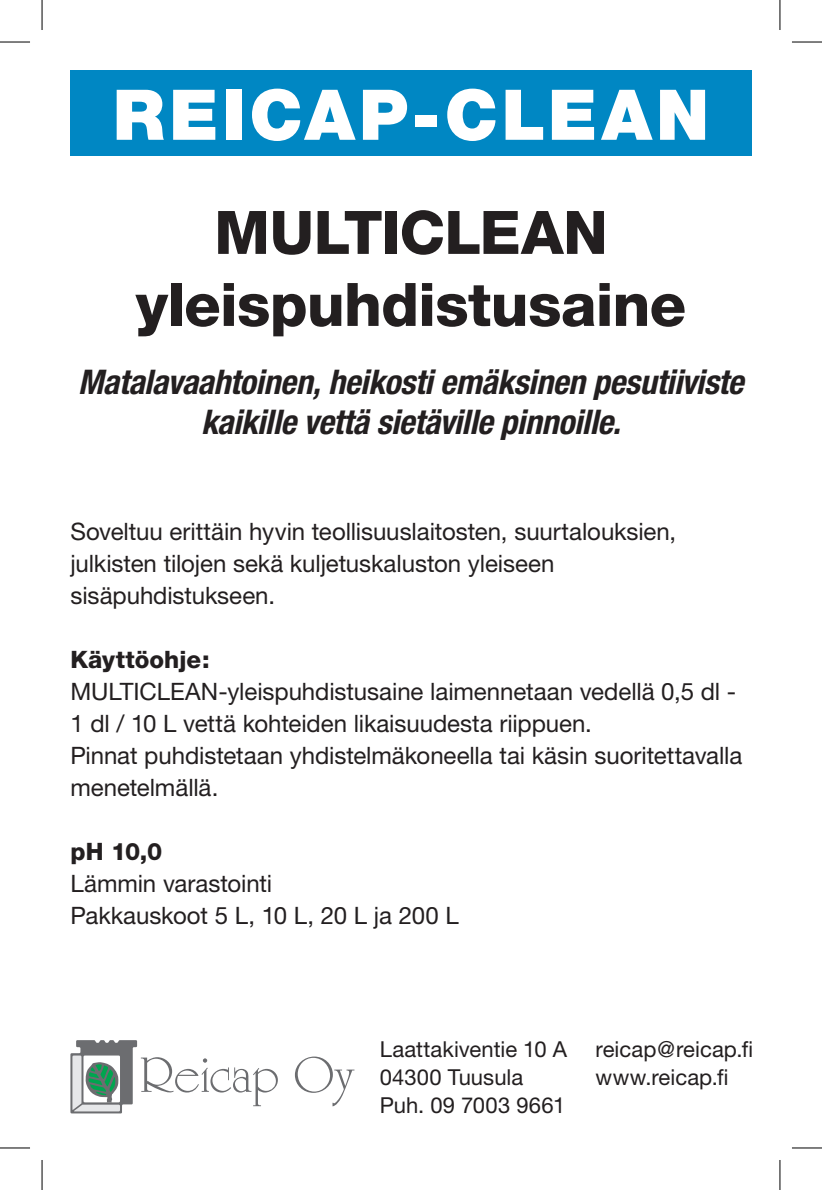
<style>
.page{position:relative;width:822px;height:1190px;background:#fff}
.page>*{position:absolute;margin:0;border:0;box-sizing:border-box;transform-origin:0 0}
.Pikkutekstit{font:900 70px "Helvetica Neue";letter-spacing:.055em;color:#fff}
.Pikkutekstit-2{font:800 60px "Helvetica Neue";letter-spacing:-.01em;color:#231f20}
.Pikkutekstit-3{font:italic 700 condensed 34px "Helvetica Neue";letter-spacing:-.01em;color:#231f20}
.Pikkutekstit-4{font:24px/32px "Helvetica Neue";letter-spacing:-.005em;color:#231f20}
.Pikkutekstit-5{font:800 24px "Helvetica Neue";color:#231f20}
.Leipis{font:22px "Helvetica Neue";letter-spacing:.005em;color:#231f20}
</style>
<div class="page">
<svg style="left:295px;top:1056px;width:59px;height:50px"></svg>
<svg style="left:70px;top:1040px;width:208px;height:73px"></svg>
<div style="left:70px;top:70px;width:681px;height:85px;background:#0087c3"></div>
<hr style="left:0;top:42px;width:30px;height:1px;background:#000">
<hr style="left:791px;top:42px;width:30px;height:1px;background:#000">
<hr style="left:0;top:1147px;width:30px;height:1px;background:#000">
<hr style="left:791px;top:1147px;width:30px;height:1px;background:#000">
<hr style="left:42px;top:0;width:1px;height:30px;background:#000">
<hr style="left:42px;top:1160px;width:1px;height:30px;background:#000">
<hr style="left:779px;top:0;width:1px;height:30px;background:#000">
<hr style="left:779px;top:1160px;width:1px;height:30px;background:#000">
<p class="Pikkutekstit" style="left:113px;top:73px;width:597px">REICAP-CLEAN</p>
<p class="Pikkutekstit-2" style="left:214px;top:197px;width:394px">MULTICLEAN</p>
<p class="Pikkutekstit-2" style="left:136px;top:269px;width:551px">yleispuhdistusaine</p>
<p class="Pikkutekstit-3" style="left:78px;top:361px;width:666px">Matalavaahtoinen, heikosti emäksinen pesutiiviste</p>
<p class="Pikkutekstit-3" style="left:201px;top:401px;width:421px">kaikille vettä sietäville pinnoille.</p>
<p class="Pikkutekstit-4" style="left:70px;top:515px;width:607px">Soveltuu erittäin hyvin teollisuuslaitosten, suurtalouksien, julkisten tilojen sekä kuljetuskaluston yleiseen sisäpuhdistukseen.</p>
<p class="Pikkutekstit-5" style="left:70px;top:645px;width:141px">Käyttöohje:</p>
<p class="Pikkutekstit-4" style="left:70px;top:675px;width:667px">MULTICLEAN-yleispuhdistusaine laimennetaan vedellä 0,5 dl -<br>1 dl / 10 L vettä kohteiden likaisuudesta riippuen.</p>
<p class="Pikkutekstit-4" style="left:70px;top:739px;width:673px">Pinnat puhdistetaan yhdistelmäkoneella tai käsin suoritettavalla menetelmällä.</p>
<p class="Pikkutekstit-5" style="left:70px;top:837px;width:93px">pH 10,0</p>
<p class="Pikkutekstit-4" style="left:70px;top:867px;width:203px">Lämmin varastointi</p>
<p class="Pikkutekstit-4" style="left:70px;top:899px;width:389px">Pakkauskoot 5 L, 10 L, 20 L ja 200 L</p>
<p class="Leipis" style="left:379px;top:1036px;width:189px">Laattakiventie 10 A</p>
<p class="Leipis" style="left:595px;top:1036px;width:159px">reicap@reicap.fi</p>
<p class="Leipis" style="left:379px;top:1064px;width:145px">04300 Tuusula</p>
<p class="Leipis" style="left:595px;top:1064px;width:134px">www.reicap.fi</p>
<p class="Leipis" style="left:379px;top:1092px;width:187px">Puh. 09 7003 9661</p>
</div>
